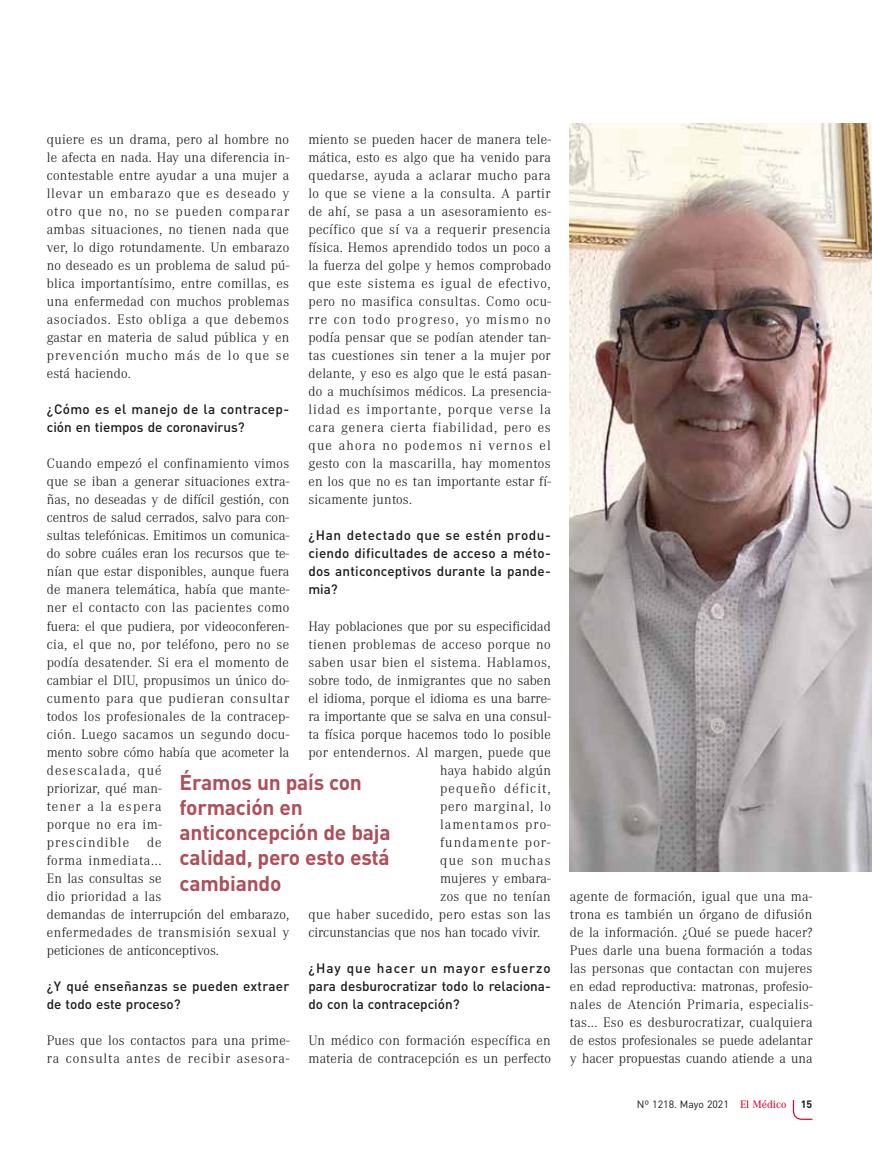
<style>
.page{position:relative;width:872px;height:1149px;background:#fff}
.page>*{position:absolute;margin:0;border:0;box-sizing:border-box;transform-origin:0 0}
.t1{font:700 21px/25.2px "DIN";letter-spacing:-.01em;color:#ae4f5a}
.t2{font:300 14.25px/18px "Corporate A";letter-spacing:.015em;color:#1a1a17;text-align:justify}
.t3{font:300 14.25px/18px "Corporate A";letter-spacing:.05em;color:#1a1a17}
.t4{font:300 14.25px "Corporate A";letter-spacing:.035em;color:#1a1a17}
.t5{font:300 14.25px "Corporate A";letter-spacing:.075em;color:#1a1a17}
.t6{font:300 14.25px "Corporate A";letter-spacing:.055em;color:#1a1a17}
.t7{font:500 13.5px/18px "DIN";letter-spacing:.015em;color:#1a1a17}
.t8{font:10.5px "DIN";color:#1a1a17}
.t9{font:700 10.5px "DIN";color:#1a1a17}
.s1{font-family:"Corporate A";font-weight:500;font-size:11.25px;color:#de0033}
</style>
<div class="page">
<svg style="left:792px;top:1099px;width:21px;height:21px"></svg>
<img style="left:570px;top:123px;width:302px;height:748px">
<p class="t2" style="left:308px;top:131px;width:244px">miento se pueden hacer de manera tele&shy;mática, esto es algo que ha venido para quedarse, ayuda a aclarar mucho para lo que se viene a la consulta. A partir de ahí, se pasa a un asesoramiento es&shy;pecífico que sí va a requerir presencia física. Hemos aprendido todos un poco a la fuerza del golpe y hemos comprobado que este sistema es igual de efectivo, pero no masifica consultas. Como ocu&shy;rre con todo progreso, yo mismo no podía pensar que se podían atender tan&shy;tas cuestiones sin tener a la mujer por delante, y eso es algo que le está pasan&shy;do a muchísimos médicos. La presencia&shy;lidad es importante, porque verse la cara genera cierta fiabilidad, pero es que ahora no podemos ni vernos el gesto con la mascarilla, hay momentos en los que no es tan importante estar fí&shy;sicamente juntos.</p>
<p class="t7" style="left:308px;top:526px;width:244px;text-align:justify">¿Han detectado que se estén produ&shy;ciendo dificultades de acceso a méto&shy;dos anticonceptivos durante la pande&shy;mia?</p>
<p class="t2" style="left:308px;top:617px;width:244px">Hay poblaciones que por su especificidad</p>
<p class="t4" style="left:308px;top:636px;width:244px">tienen problemas de acceso porque no</p>
<p class="t4" style="left:308px;top:654px;width:244px">saben usar bien el sistema. Hablamos,</p>
<p class="t2" style="left:308px;top:671px;width:244px">sobre todo, de inmigrantes que no saben</p>
<p class="t2" style="left:308px;top:689px;width:244px">el idioma, porque el idioma es una barre-</p>
<p class="t2" style="left:308px;top:707px;width:244px">ra importante que se salva en una consul-</p>
<p class="t2" style="left:308px;top:725px;width:244px">ta física porque hacemos todo lo posible</p>
<p class="t2" style="left:308px;top:743px;width:244px">por entendernos. Al margen, puede que</p>
<p class="t2" style="left:440px;top:761px;width:112px">haya habido algún</p>
<p class="t5" style="left:440px;top:779px;width:112px">pequeño déficit,</p>
<p class="t6" style="left:440px;top:797px;width:112px">pero marginal, lo</p>
<p class="t5" style="left:440px;top:815px;width:112px">lamentamos pro-</p>
<p class="t5" style="left:440px;top:833px;width:112px">fundamente por-</p>
<p class="t5" style="left:440px;top:851px;width:112px">que son muchas</p>
<p class="t2" style="left:440px;top:869px;width:112px">mujeres y embara-</p>
<p class="t2" style="left:440px;top:887px;width:112px">zos que no tenían</p>
<p class="t2" style="left:308px;top:905px;width:244px">que haber sucedido, pero estas son las</p>
<p class="t2" style="left:308px;top:923px;width:233px">circunstancias que nos han tocado vivir.</p>
<p class="t7" style="left:308px;top:958px;width:244px;text-align:justify">¿Hay que hacer un mayor esfuerzo para desburocratizar todo lo relaciona&shy;do con la contracepción?</p>
<p class="t2" style="left:308px;top:1031px;width:244px">Un médico con formación específica en materia de contracepción es un perfecto</p>
<p class="t2" style="left:47px;top:131px;width:244px">quiere es un drama, pero al hombre no le afecta en nada. Hay una diferencia in&shy;contestable entre ayudar a una mujer a llevar un embarazo que es deseado y otro que no, no se pueden comparar ambas situaciones, no tienen nada que ver, lo digo rotundamente. Un embarazo no deseado es un problema de salud pú&shy;blica importantísimo, entre comillas, es una enfermedad con muchos problemas asociados. Esto obliga a que debemos gastar en materia de salud pública y en prevención mucho más de lo que se está haciendo.</p>
<p class="t7" style="left:47px;top:400px;width:244px">¿Cómo es el manejo de la contracep&shy;ción en tiempos de coronavirus?</p>
<p class="t2" style="left:47px;top:455px;width:244px;text-align:left">Cuando empezó el confinamiento vimos que se iban a generar situaciones extra&shy;ñas, no deseadas y de difícil gestión, con centros de salud cerrados, salvo para con&shy;sultas telefónicas. Emitimos un comunica&shy;do sobre cuáles eran los recursos que te&shy;nían que estar disponibles, aunque fuera de manera telemática, había que mante&shy;ner el contacto con las pacientes como fuera: el que pudiera, por videoconferen&shy;cia, el que no, por teléfono, pero no se podía desatender. Si era el momento de cambiar el DIU, propusimos un único do&shy;cumento para que pudieran consultar todos los profesionales de la contracep&shy;ción. Luego sacamos un segundo docu&shy;mento sobre cómo había que acometer la desescalada, qué<br>priorizar, qué man-<br>tener a la espera<br>porque no era im-<br>prescindible</p>
<h1 class="t1" style="left:180px;top:768px;width:212px">Éramos un país con formación en anticoncepción de baja calidad, pero esto está cambiando</h1>
<p class="t2" style="left:47px;top:833px;width:244px;text-align:left;text-indent:100px">de<br>forma inmediata...<br>En las consultas se<br>dio prioridad a las<br>demandas de interrupción del embarazo, enfermedades de transmisión sexual y peticiones de anticonceptivos.</p>
<p class="t7" style="left:47px;top:976px;width:244px">¿Y qué enseñanzas se pueden extraer de todo este proceso?</p>
<p class="t3" style="left:47px;top:1031px;width:244px">Pues que los contactos para una prime&shy;ra consulta antes de recibir asesora-</p>
<p class="t2" style="left:570px;top:887px;width:245px">agente de formación, igual que una ma&shy;trona es también un órgano de difusión de la información. ¿Qué se puede hacer?<br>Pues darle una buena formación a todas las personas que contactan con mujeres en edad reproductiva: matronas, profesio&shy;nales de Atención Primaria, especialis&shy;tas... Eso es desburocratizar, cualquiera de estos profesionales se puede adelantar y hacer propuestas cuando atiende a una</p>
<p class="t8" style="left:637px;top:1097px;width:151px">Nº 1218. Mayo 2021 <span class="s1">El Médico</span></p>
<p class="t9" style="left:801px;top:1097px;width:13px">15</p>
</div>
